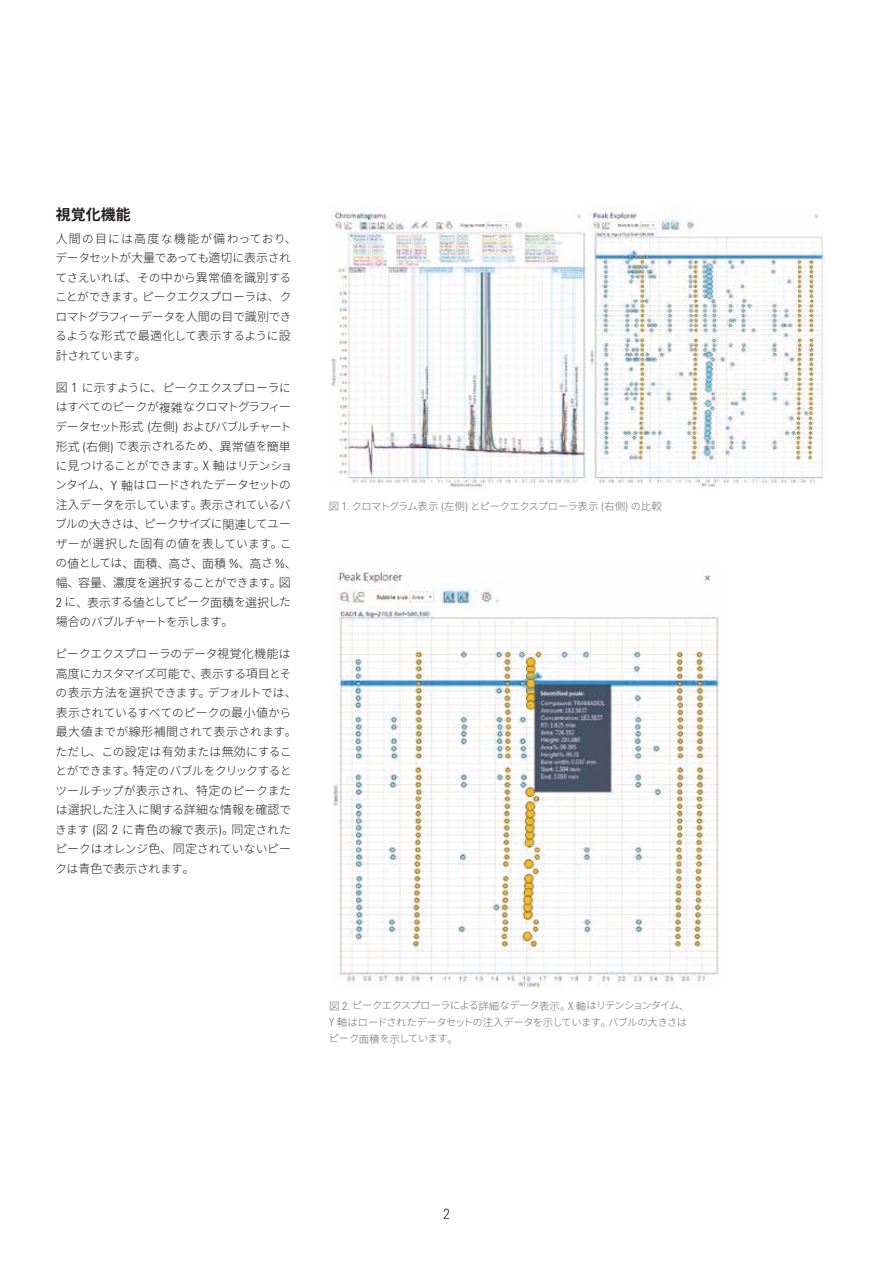
<style>
.page{position:relative;width:893px;height:1263px;background:#fff}
.page>*{position:absolute;margin:0;border:0;box-sizing:border-box;transform-origin:0 0}
.t1{font:700 15px "Noto Sans CJ Kjp";color:#221f20}
.t2{font:300 14.55px "Agilent Condensed CFF";color:#221f20}
.t3{font:300 12px/19.5px "Noto Sans CJ Kjp";letter-spacing:.005em;color:#221f20}
.t4{font:300 12px "Noto Sans CJ Kjp";letter-spacing:.04em;color:#221f20}
.t5{font:300 11.7px/19.5px "Noto Sans CJ Kjp";letter-spacing:-.04em;color:#221f20;text-align:justify}
.t6{font:300 11.7px/19.5px "Noto Sans CJ Kjp";letter-spacing:-.08em;color:#221f20}
.t7{font:300 10.35px/16.5px "Noto Sans CJ Kjp";letter-spacing:-.06em;color:#6c6f71}
.s1{font-size:12px}
.s2{font-family:"Agilent Condensed CFF";font-size:12.9px}
.s3{font-size:11.7px}
.s4{font-size:10.5px}
.s5{font-family:"Agilent Condensed CFF";font-size:11.4px}
</style>
<div class="page">
<img style="left:329px;top:207px;width:496px;height:282px">
<img style="left:333px;top:572px;width:387px;height:416px">
<p class="t1" style="left:56px;top:206px;width:77px">視覚化機能</p>
<p class="t5" style="left:55px;top:229px;width:243px;text-align:left"><span class="s1">人間</span>の<span class="s1">目</span>には<span class="s1">高度</span>な<span class="s1">機能</span>が<span class="s1">備</span>わっており<span class="s1">、</span>データセットが<span class="s1">大量</span>であっても<span class="s1">適切</span>に<span class="s1">表示</span>されてさえいれば<span class="s1">、</span>その<span class="s1">中</span>から<span class="s1">異常値</span>を<span class="s1">識別</span>することができます<span class="s1">。</span>ピークエクスプローラは<span class="s1">、</span>クロマトグラフィーデータを<span class="s1">人間</span>の<span class="s1">目</span>で<span class="s1">識別</span>できるような<span class="s1">形式</span>で<span class="s1">最適化</span>して<span class="s1">表示</span>するように<span class="s1">設計</span>されています<span class="s1">。</span></p>
<p class="t5" style="left:55px;top:378px;width:238px"><span class="s1">図</span> <span class="s2">1</span> に<span class="s1">示</span>すように<span class="s1">、</span>ピークエクスプローラにはすべてのピークが<span class="s1">複雑</span>なクロマトグラフィーデータセット<span class="s1">形式</span> <span class="s2">(</span><span class="s1">左側</span><span class="s2">)</span> およびバブルチャート</p>
<p class="t3" style="left:56px;top:437px;width:237px">形式 <span class="s2">(</span>右側<span class="s2">)</span> <span class="s3">で</span>表示<span class="s3">されるため</span>、異常値<span class="s3">を</span>簡単</p>
<p class="t5" style="left:55px;top:456px;width:239px">に<span class="s1">見</span>つけることができます<span class="s1">。</span><span class="s2">X</span> <span class="s1">軸</span>はリテンションタイム<span class="s1">、</span><span class="s2">Y</span> <span class="s1">軸</span>はロードされたデータセットの<span class="s1">注入</span>データを<span class="s1">示</span>しています<span class="s1">。表示</span>されているバブルの<span class="s1">大</span>きさは<span class="s1">、</span>ピークサイズに<span class="s1">関連</span>してユーザーが<span class="s1">選択</span>した<span class="s1">固有</span>の<span class="s1">値</span>を<span class="s1">表</span>しています<span class="s1">。</span>こ</p>
<p class="t3" style="left:56px;top:554px;width:243px"><span class="s3">の</span>値<span class="s3">としては</span>、面積、高<span class="s3">さ</span>、面積 <span class="s2">%</span>、高<span class="s3">さ</span> <span class="s2">%</span>、幅、容量、濃度<span class="s3">を</span>選択<span class="s3">することができます</span>。図</p>
<p class="t6" style="left:56px;top:593px;width:237px"><span class="s2">2</span> に<span class="s1">、表示</span>する<span class="s1">値</span>としてピーク<span class="s1">面積</span>を<span class="s1">選択</span>した<span class="s1">場合</span>のバブルチャートを<span class="s1">示</span>します<span class="s1">。</span></p>
<p class="t5" style="left:56px;top:644px;width:243px;text-align:left">ピークエクスプローラのデータ<span class="s1">視覚化機能</span>は<span class="s1">高度</span>にカスタマイズ<span class="s1">可能</span>で<span class="s1">、表示</span>する<span class="s1">項目</span>とその<span class="s1">表示方法</span>を<span class="s1">選択</span>できます<span class="s1">。</span>デフォルトでは<span class="s1">、表示</span>されているすべてのピークの<span class="s1">最小値</span>から</p>
<p class="t4" style="left:56px;top:725px;width:243px">最大値<span class="s3">までが</span>線形補間<span class="s3">されて</span>表示<span class="s3">されます</span>。</p>
<p class="t5" style="left:55px;top:742px;width:238px">ただし<span class="s1">、</span>この<span class="s1">設定</span>は<span class="s1">有効</span>または<span class="s1">無効</span>にすることができます<span class="s1">。特定</span>のバブルをクリックするとツールチップが<span class="s1">表示</span>され<span class="s1">、特定</span>のピークまた</p>
<p class="t3" style="left:56px;top:800px;width:237px"><span class="s3">は</span>選択<span class="s3">した</span>注入<span class="s3">に</span>関<span class="s3">する</span>詳細<span class="s3">な</span>情報<span class="s3">を</span>確認<span class="s3">で</span></p>
<p class="t5" style="left:55px;top:820px;width:237px">きます <span class="s2">(</span><span class="s1">図</span> <span class="s2">2</span> に<span class="s1">青色</span>の<span class="s1">線</span>で<span class="s1">表示</span><span class="s2">)</span><span class="s1">。同定</span>されたピークはオレンジ<span class="s1">色、同定</span>されていないピークは<span class="s1">青色</span>で<span class="s1">表示</span>されます<span class="s1">。</span></p>
<p class="t7" style="left:329px;top:498px;width:335px"><span class="s4">図</span> <span class="s5">1.</span> クロマトグラム<span class="s4">表示</span> <span class="s5">(</span><span class="s4">左側</span><span class="s5">)</span> とピークエクスプローラ<span class="s4">表示</span> <span class="s5">(</span><span class="s4">右側</span><span class="s5">)</span> の<span class="s4">比較</span></p>
<p class="t7" style="left:329px;top:997px;width:362px"><span class="s4">図</span> <span class="s5">2.</span> ピークエクスプローラによる<span class="s4">詳細</span>なデータ<span class="s4">表示。</span><span class="s5">X</span> <span class="s4">軸</span>はリテンションタイム<span class="s4">、<br></span><span class="s5">Y</span> <span class="s4">軸</span>はロードされたデータセットの<span class="s4">注入</span>データを<span class="s4">示</span>しています<span class="s4">。</span>バブルの<span class="s4">大</span>きさはピーク<span class="s4">面積</span>を<span class="s4">示</span>しています<span class="s4">。</span></p>
<p class="t2" style="left:443px;top:1202px;width:8px">2</p>
</div>
